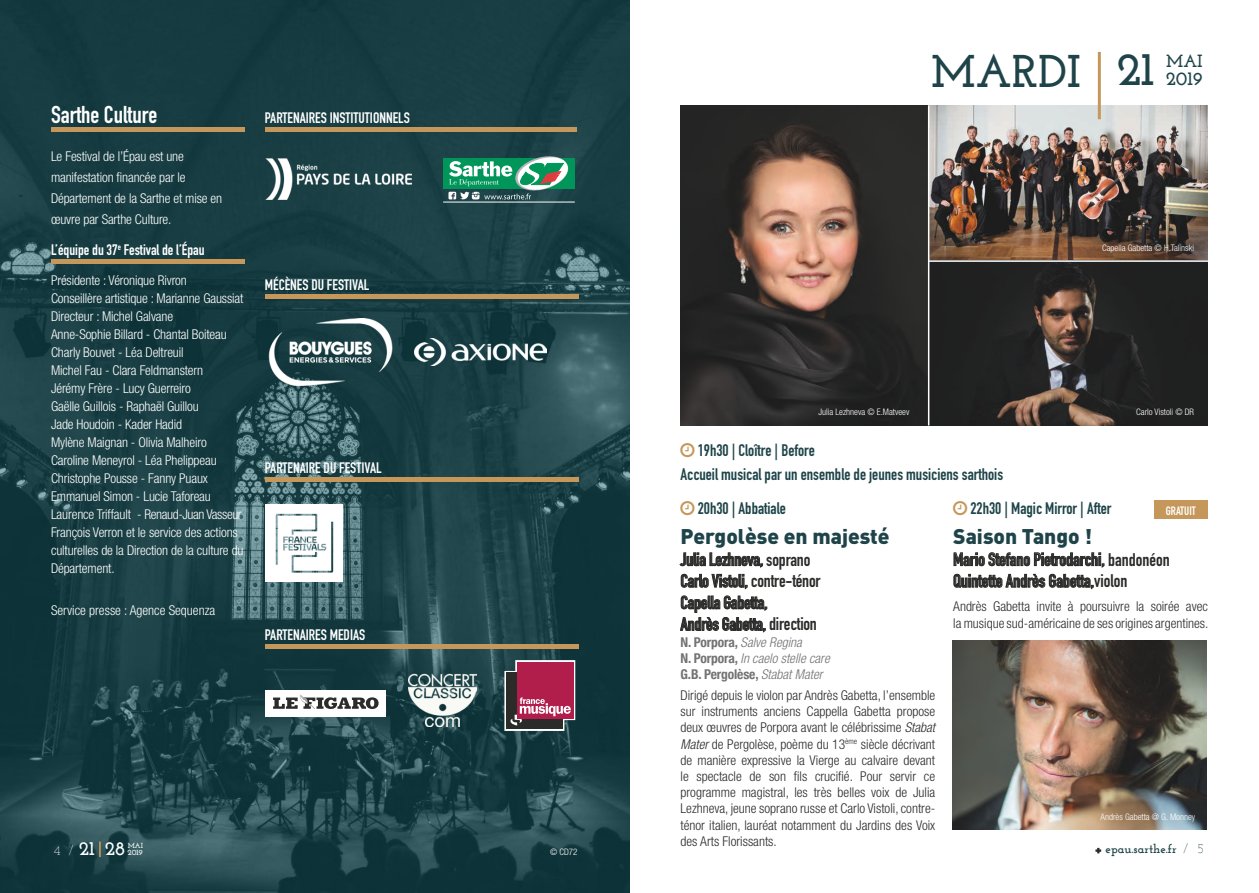
<style>
.page{position:relative;width:1259px;height:893px;background:#fff}
.page>*{position:absolute;margin:0;border:0;box-sizing:border-box;transform-origin:0 0}
.t1{font:700 46.95px "Josefin Slab";color:#1e4449}
.t2{font:700 45.6px "Josefin Slab";color:#1e4449}
.t3{font:700 24px "DIN Condensed";color:#fff}
.t4{font:900 21px "DIN";color:#1e4449}
.t5{font:700 19.5px "Josefin Slab";color:#fff}
.t6{font:700 19.05px "Josefin Slab";color:#1e4449}
.t7{font:700 18px/21.6px "DIN Condensed";letter-spacing:-.01em;color:#2b2b2a}
.t8{font:700 17.55px "Josefin Slab";color:#1e4449}
.t9{font:700 16.5px/24px "DIN Condensed";color:#1e4449}
.t10{font:700 15px "DIN Condensed";color:#fff}
.t11{font:300 condensed 13.5px/18px "Helvetica Neue LT Std";letter-spacing:-.01em;color:#fff}
.t12{font:300 condensed 13.5px/16.2px "Helvetica Neue LT Std";color:#2b2b2a}
.t13{font:italic 300 condensed 13.5px/16.2px "Helvetica Neue LT Std";color:#737373}
.t14{font:700 condensed 13.5px "Helvetica Neue";letter-spacing:-.01em;color:#737373}
.t15{font:300 13.5px "Josefin Slab";color:#fff}
.t16{font:700 12.3px "Josefin Slab";color:#1e4449}
.t17{font:700 12px "DIN Condensed";color:#fff}
.t18{font:300 condensed 9px "Helvetica Neue LT Std";color:#fff}
.t19{font:700 7.95px "Josefin Slab";color:#fff}
.t20{font:700 7.35px "Josefin Slab";color:#fff}
.s1{font-family:"Helvetica Neue";font-weight:700;font-style:normal}
.s2{font-family:"Helvetica Neue LT Std";font-weight:300;font-style:italic}
.s3{font-style:italic}
.s4{font-weight:300;font-size:13.5px}
</style>
<div class="page">
<img style="left:0;top:0;width:629px;height:893px">
<svg style="left:1095px;top:848px;width:6px;height:5px"></svg>
<svg style="left:99px;top:841px;width:2px;height:16px"></svg>
<svg style="left:679px;top:552px;width:84px;height:16px"></svg>
<svg style="left:681px;top:574px;width:67px;height:15px"></svg>
<svg style="left:680px;top:595px;width:87px;height:38px"></svg>
<svg style="left:953px;top:552px;width:151px;height:37px"></svg>
<hr style="left:51px;top:128px;width:193px;height:4px;background:#c5975b">
<div style="left:51px;top:259px;width:193px;height:5px;background:#c5975b"></div>
<div style="left:265px;top:127px;width:311px;height:5px;background:#c5975b"></div>
<div style="left:265px;top:294px;width:313px;height:5px;background:#c5975b"></div>
<hr style="left:265px;top:477px;width:313px;height:4px;background:#c5975b">
<div style="left:265px;top:644px;width:313px;height:5px;background:#c5975b"></div>
<img style="left:266px;top:504px;width:77px;height:77px">
<img style="left:265px;top:152px;width:146px;height:54px">
<img style="left:266px;top:318px;width:128px;height:68px">
<img style="left:414px;top:339px;width:132px;height:26px">
<img style="left:680px;top:106px;width:248px;height:319px">
<img style="left:929px;top:106px;width:278px;height:154px">
<img style="left:929px;top:262px;width:278px;height:163px">
<svg style="left:504px;top:660px;width:71px;height:71px;background:#9a4661"></svg>
<div style="left:266px;top:690px;width:120px;height:26px;background:#fff"></div>
<svg style="left:273px;top:694px;width:105px;height:15px"></svg>
<img style="left:953px;top:640px;width:253px;height:190px">
<hr style="left:1097px;top:52px;width:3px;height:67px;background:#c5975b">
<img style="left:408px;top:674px;width:68px;height:53px">
<div style="left:1154px;top:500px;width:54px;height:19px;background:#c5975b"></div>
<div style="left:443px;top:158px;width:132px;height:31px;background:#009659"></div>
<hr style="left:443px;top:202px;width:132px;height:1px;background:#fffefe">
<svg style="left:448px;top:156px;width:121px;height:43px"></svg>
<h2 class="t2" style="left:931px;top:44px;width:151px">MARDI</h2>
<h1 class="t1" style="left:1116px;top:41px;width:39px">21</h1>
<p class="t8" style="left:1166px;top:51px;width:38px">MAI</p>
<h3 class="t6" style="left:1166px;top:68px;width:39px">2019</h3>
<h3 class="t3" style="left:51px;top:99px;width:108px">Sarthe Culture</h3>
<p class="t11" style="left:51px;top:145px;width:173px;line-height:21px">Le Festival de l’Épau est une manifestation financée par le<br>Département de la Sarthe et mise en œuvre par Sarthe Culture.</p>
<p class="t10" style="left:51px;top:240px;width:155px">L’équipe du 37<sup>e</sup> Festival de l’Épau</p>
<p class="t11" style="left:51px;top:271px;width:194px">Présidente : Véronique Rivron<br>Conseillère artistique : Marianne Gaussiat Directeur : Michel Galvane<br>Anne-Sophie Billard - Chantal Boiteau Charly Bouvet - Léa Deltreuil<br>Michel Fau - Clara Feldmanstern<br>Jérémy Frère - Lucy Guerreiro<br>Gaëlle Guillois - Raphaël Guillou<br>Jade Houdoin - Kader Hadid<br>Mylène Maignan - Olivia Malheiro Caroline Meneyrol - Léa Phelippeau Christophe Pousse - Fanny Puaux Emmanuel Simon - Lucie Taforeau Laurence Triffault - Renaud-Juan Vasseur François Verron et le service des actions culturelles de la Direction de la culture du Département.</p>
<p class="t11" style="left:51px;top:601px;width:166px">Service presse : Agence Sequenza</p>
<p class="t10" style="left:265px;top:107px;width:147px">PARTENAIRES INSTITUTIONNELS</p>
<p class="t18" style="left:1102px;top:243px;width:93px">Capella Gabetta © H.Talinski</p>
<p class="t10" style="left:265px;top:275px;width:106px">MÉCÈNES DU FESTIVAL</p>
<p class="t18" style="left:818px;top:407px;width:92px">Julia Lezhneva © E.Matveev</p>
<p class="t18" style="left:1136px;top:407px;width:59px">Carlo Vistoli © DR</p>
<p class="t9" style="left:680px;top:438px;width:324px;text-indent:17px">19h30 | Cloître | Before<br>Accueil musical par un ensemble de jeunes musiciens sarthois</p>
<p class="t10" style="left:265px;top:457px;width:118px">PARTENAIRE DU FESTIVAL</p>
<p class="t9" style="left:698px;top:496px;width:90px">20h30 | Abbatiale</p>
<h3 class="t4" style="left:680px;top:522px;width:210px">Pergolèse en majesté</h3>
<h3 class="t7" style="left:680px;top:548px;width:142px">Julia Lezhneva, soprano<br>Carlo Vistoli, contre-ténor<br>Capella Gabetta,<br>Andrès Gabetta, direction</h3>
<p class="t13" style="left:680px;top:634px;width:154px"><span class="s1">N . Po r p o ra ,</span> SalveRegina<br><span class="s1">N . P o r p o r a ,</span> Incaelostellecare</p>
<p class="t14" style="left:680px;top:663px;width:147px">G.B. Pergolèse, <span class="s2">StabatMater</span></p>
<p class="t12" style="left:680px;top:687px;width:259px">Dirigé depuis le violon par Andrès Gabetta, l’ensemble sur instruments anciens Cappella Gabetta propose deux œuvres de Porpora avant le célébrissime <span class="s3">Stabat Mater</span>de Pergolèse, poème du 13<sup>ème</sup> siècle décrivant de manière expressive la Vierge au calvaire devant le spectacle de son fils crucifié. Pour servir ce programme magistral, les très belles voix de Julia Lezhneva, jeune soprano russe et Carlo Vistoli, contre&shy;ténor italien, lauréat notamment du Jardins des Voix des Arts Florissants.</p>
<p class="t9" style="left:970px;top:496px;width:142px">22h30 | Magic Mirror | After</p>
<h3 class="t4" style="left:953px;top:522px;width:140px">Saison Tango !</h3>
<h3 class="t7" style="left:953px;top:548px;width:218px">Mario Stefano Pietrodarchi, bandonéon<br>Quintette Andrès Gabetta,violon</h3>
<p class="t12" style="left:953px;top:598px;width:257px">Andrès Gabetta invite à poursuivre la soirée avec la musique sud-américaine de ses origines argentines.</p>
<p class="t17" style="left:1165px;top:502px;width:31px">GRATUIT</p>
<p class="t10" style="left:265px;top:624px;width:102px">PARTENAIRES MEDIAS</p>
<p class="t18" style="left:1100px;top:812px;width:96px">Andrès Gabetta @ G. Monney</p>
<h3 class="t5" style="left:79px;top:837px;width:48px">21 28</h3>
<p class="t16" style="left:1105px;top:842px;width:100px">epau.sarthe.fr <span class="s4">/ 5</span></p>
<p class="t20" style="left:128px;top:841px;width:17px">MAI</p>
<p class="t15" style="left:54px;top:842px;width:21px">4 /</p>
<p class="t19" style="left:128px;top:848px;width:17px">2019</p>
<p class="t18" style="left:550px;top:846px;width:29px">© CD72</p>
</div>
